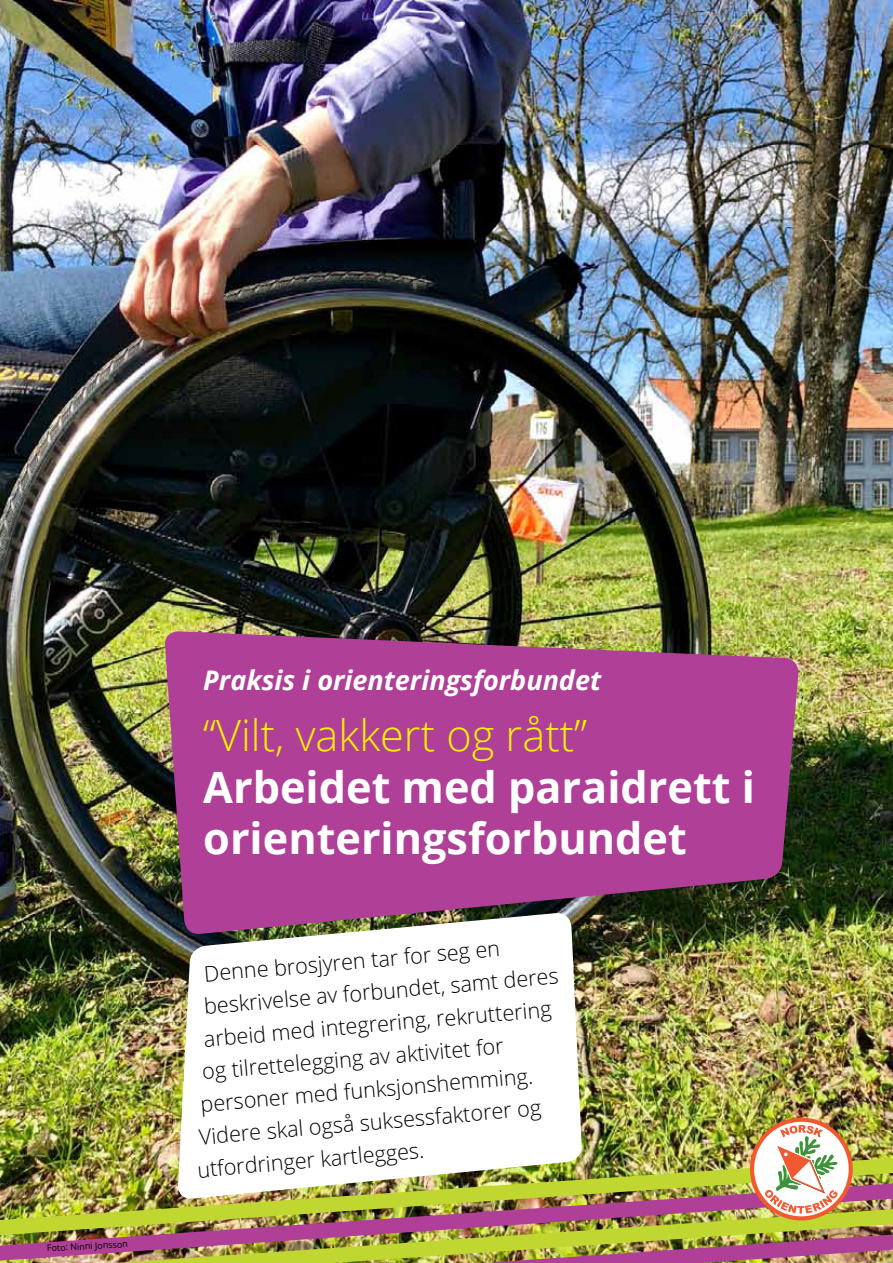
<style>
.page{position:relative;width:893px;height:1263px;background:#fff}
.page>*{position:absolute;margin:0;border:0;box-sizing:border-box;transform-origin:0 0}
.t1{font:700 43.2px/51.9px "Open Sans";color:#fff}
.t2{font:300 43.2px "Open Sans";color:#fff200}
.t3{font:italic 700 27px "Open Sans";color:#fff}
.t4{font:300 21.6px "Open Sans";color:#000}
.t5{font:9px "Open Sans";color:#000}
</style>
<div class="page">
<img style="left:0;top:0;width:893px;height:1118px">
<svg style="left:177px;top:935px;width:405px;height:183px"></svg>
<img style="left:0;top:1118px;width:893px;height:145px">
<svg style="left:164px;top:631px;width:636px;height:304px;background:#a24788"></svg>
<p class="t5" style="left:47px;top:1242px;width:83px;rotate:-3deg">Foto: Ninni Jonsson</p>
<p class="t3" style="left:203px;top:661px;width:399px">Praksis i orienteringsforbundet</p>
<h1 class="t2" style="left:203px;top:705px;width:385px">“Vilt, vakkert og rått”</h1>
<h1 class="t1" style="left:203px;top:760px;width:553px">Arbeidet med paraidrett i orienteringsforbundet</h1>
<p class="t4" style="left:203px;top:959px;width:298px;rotate:-5deg">Denne brosjyren tar for seg en</p>
<p class="t4" style="left:203px;top:992px;width:357px;rotate:-5deg">beskrivelse av forbundet, samt deres</p>
<p class="t4" style="left:203px;top:1024px;width:350px;rotate:-5deg">arbeid med integrering, rekruttering</p>
<p class="t4" style="left:201px;top:1057px;width:304px;rotate:-5deg">og tilrettelegging av aktivitet for</p>
<p class="t4" style="left:199px;top:1089px;width:335px;rotate:-5deg">personer med funksjonshemming.</p>
<p class="t4" style="left:198px;top:1122px;width:345px;rotate:-5deg">Videre skal også suksessfaktorer og</p>
<p class="t4" style="left:196px;top:1155px;width:229px;rotate:-5deg">utfordringer kartlegges.</p>
</div>
